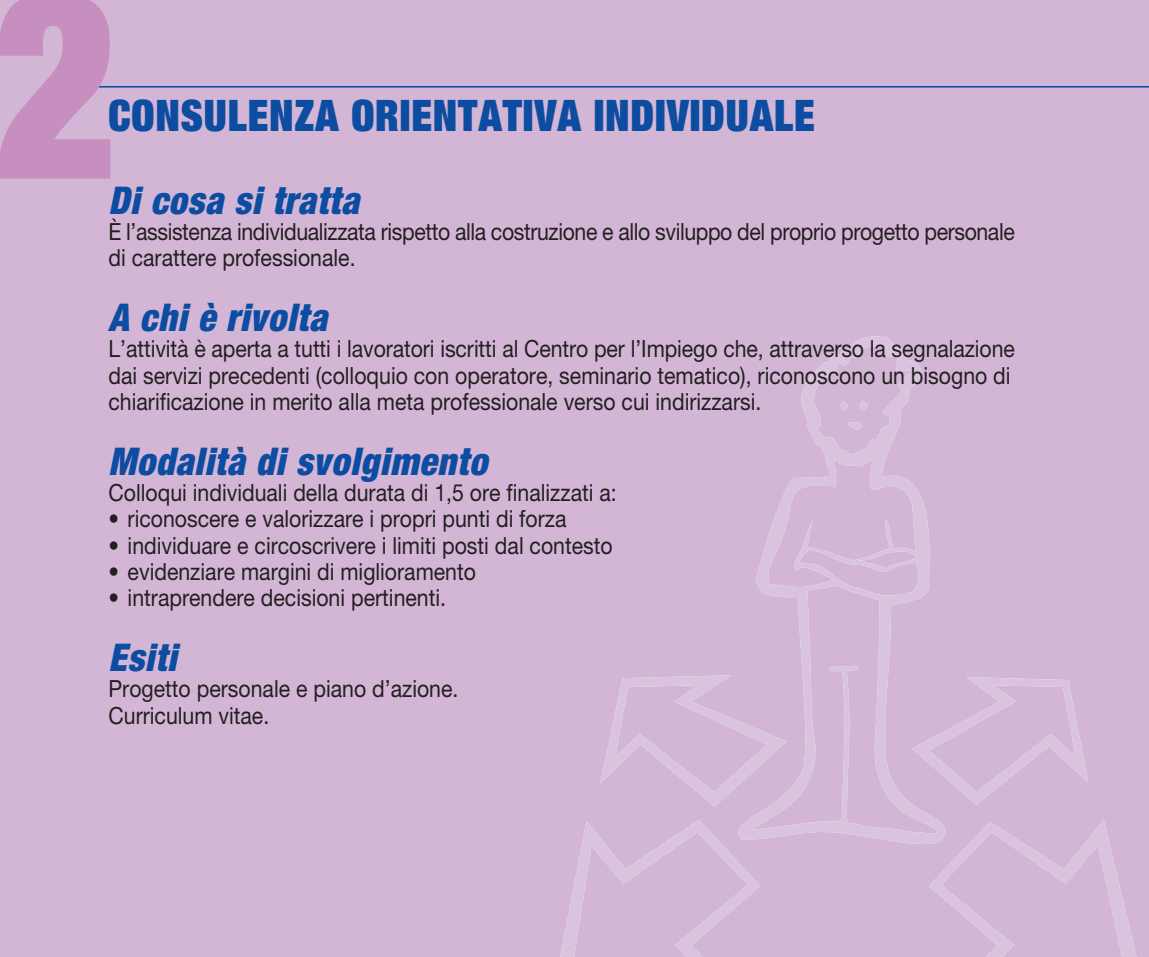
<style>
.page{position:relative;width:1149px;height:957px;background:#fff}
.page>*{position:absolute;margin:0;border:0;box-sizing:border-box;transform-origin:0 0}
.t1{font:900 condensed 43.43px "Helvetica Neue LT Std";letter-spacing:.02em;color:#0d4da1;scale:.95 1}
.t2{font:italic 900 condensed 38.25px "Helvetica Neue LT Std";letter-spacing:.02em;color:#0d4da1;scale:.95 1}
.t3{font:23.62px/26.1px "Helvetica Neue LT Std";color:#231f20;scale:.9 1}
.t4{font:23.62px/26.1px "Helvetica Neue LT Std";letter-spacing:-.02em;color:#231f20;scale:.9 1}
</style>
<div class="page">
<hr style="left:1148px;top:0;width:1px;height:957px;background:#fed55c">
<svg style="left:1148px;top:0;width:1px;height:179px"></svg>
<div style="left:0;top:0;width:1148px;height:957px;background:#d3b6d6"></div>
<svg style="left:560px;top:346px;width:577px;height:611px"></svg>
<hr style="left:86px;top:86px;width:1062px;height:2px;background:#0d4da1">
<svg style="left:0;top:0;width:110px;height:179px"></svg>
<h1 class="t1" style="left:108px;top:100px;width:745px">CONSULENZA ORIENTATIVA INDIVIDUALE</h1>
<h2 class="t2" style="left:108px;top:186px;width:265px">Di cosa si tratta</h2>
<p class="t4" style="left:108px;top:221px;width:1008px">È l’assistenza individualizzata rispetto alla costruzione e allo sviluppo del proprio progetto personale di carattere professionale.</p>
<h2 class="t2" style="left:108px;top:304px;width:232px">A chi è rivolta</h2>
<p class="t3" style="left:108px;top:338px;width:1008px">L’attività è aperta a tutti i lavoratori iscritti al Centro per l’Impiego che, attraverso la segnalazione dai servizi precedenti (colloquio con operatore, seminario tematico), riconoscono un bisogno di chiarificazione in merito alla meta professionale verso cui indirizzarsi.</p>
<h2 class="t2" style="left:108px;top:447px;width:400px">Modalità di svolgimento</h2>
<p class="t3" style="left:108px;top:482px;width:566px">Colloqui individuali della durata di 1,5 ore finalizzati a:</p>
<p class="t3" style="left:108px;top:508px;width:510px">• riconoscere e valorizzare i propri punti di forza</p>
<p class="t3" style="left:108px;top:534px;width:561px">• individuare e circoscrivere i limiti posti dal contesto</p>
<p class="t3" style="left:108px;top:560px;width:410px">• evidenziare margini di miglioramento</p>
<p class="t3" style="left:108px;top:587px;width:376px">• intraprendere decisioni pertinenti.</p>
<h2 class="t2" style="left:108px;top:643px;width:73px">Esiti</h2>
<p class="t3" style="left:108px;top:678px;width:390px">Progetto personale e piano d’azione.<br>Curriculum vitae.</p>
</div>
